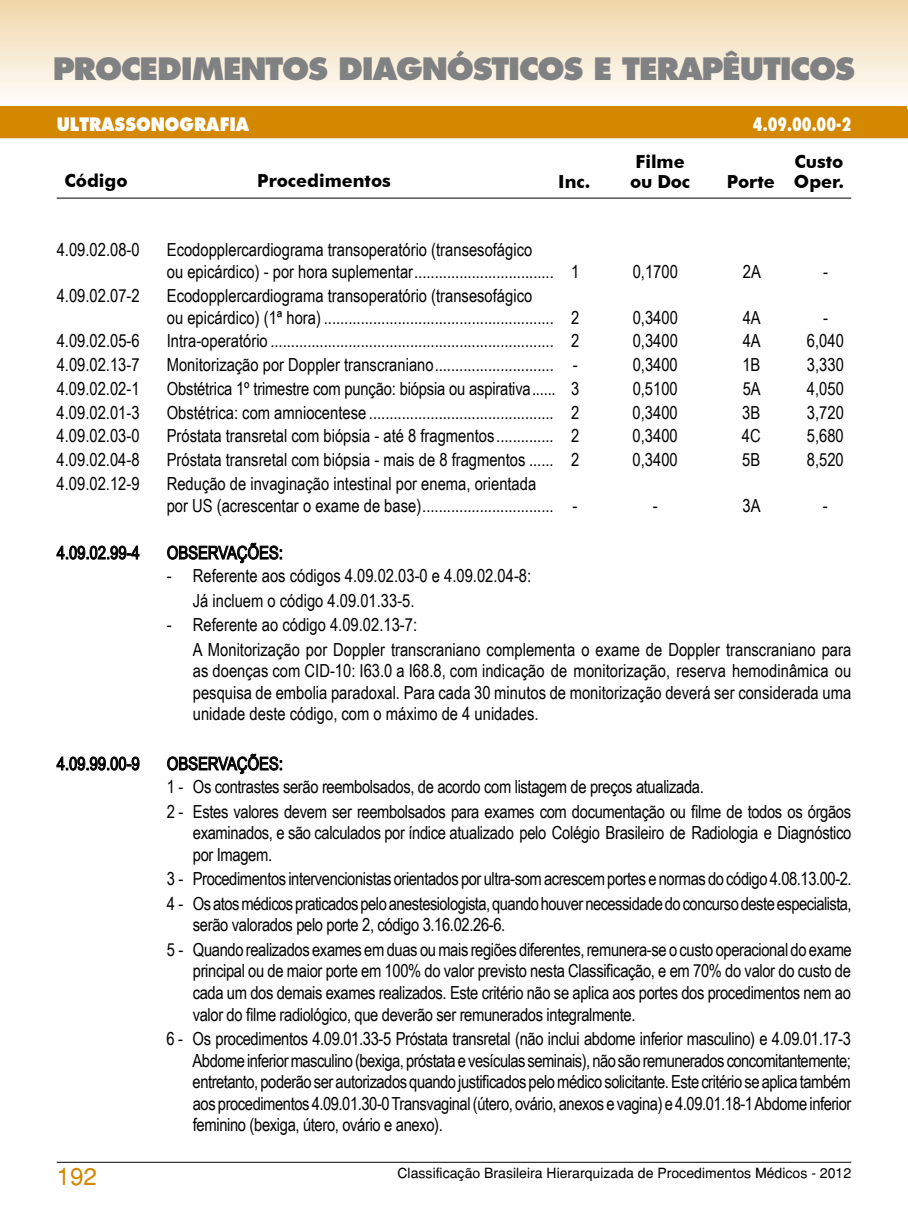
<style>
.page{position:relative;width:908px;height:1219px;background:#fff}
.page>*{position:absolute;margin:0;border:0;box-sizing:border-box;transform-origin:0 0}
.t1{font:30px "Futura Ext Bol";letter-spacing:-.04em;color:#808183}
.t2{font:24px "Helvetica";color:#d38800}
.t3{font:18px/21.6px "Arial Narrow";color:#000}
.t4{font:18px/23.8px "Arial Narrow";letter-spacing:-.02em;color:#000}
.t5{font:18px/24.4px "Arial Narrow";letter-spacing:-.03em;color:#000}
.t6{font:700 18px/20px "Futura BT";color:#000}
.t7{font:18px "Futura Ext Bol";color:#fff;scale:.9 1}
.t8{font:18px "Futura Con Ext Bol";color:#fff;scale:.9 1}
.t9{font:14px "Helvetica";color:#000}
</style>
<div class="page">
<div style="left:0;top:0;width:907px;height:109px;background:linear-gradient(to bottom,#f0d6a8,#fff)"></div>
<hr style="left:57px;top:198px;width:793px;height:1px;background:#000">
<hr style="left:57px;top:1162px;width:793px;height:1px;background:#000">
<svg style="left:907px;top:0;width:1px;height:109px"></svg>
<div style="left:0;top:106px;width:908px;height:32px;background:#d38800"></div>
<svg style="left:56px;top:545px;width:84px;height:15px"></svg>
<svg style="left:167px;top:542px;width:115px;height:22px"></svg>
<svg style="left:56px;top:756px;width:84px;height:15px"></svg>
<svg style="left:167px;top:753px;width:115px;height:21px"></svg>
<h1 class="t1" style="left:53px;top:51px;width:803px">PROCEDIMENTOS DIAGNÓSTICOS E TERAPÊUTICOS</h1>
<p class="t7" style="left:57px;top:113px;width:215px">ULTRASSONOGRAFIA</p>
<p class="t8" style="left:752px;top:112px;width:111px">4.09.00.00-2</p>
<p class="t6" style="left:64px;top:170px;width:65px">Código</p>
<p class="t6" style="left:257px;top:170px;width:135px">Procedimentos</p>
<p class="t6" style="left:630px;top:151px;width:61px">Filme ou Doc</p>
<p class="t6" style="left:794px;top:151px;width:50px">Custo</p>
<p class="t6" style="left:558px;top:171px;width:34px">Inc.</p>
<p class="t6" style="left:726px;top:171px;width:118px">Porte Oper.</p>
<p class="t3" style="left:57px;top:239px;width:84px">4.09.02.08-0</p>
<p class="t3" style="left:167px;top:238px;width:414px">Ecodopplercardiograma transoperatório (transesofágico<br>ou epicárdico) - por hora suplementar.................................. 1</p>
<p class="t3" style="left:57px;top:284px;width:84px">4.09.02.07-2</p>
<p class="t3" style="left:167px;top:284px;width:414px">Ecodopplercardiograma transoperatório (transesofágico<br>ou epicárdico) (1ª hora) ........................................................ 2</p>
<p class="t3" style="left:632px;top:261px;width:47px">0,1700</p>
<p class="t3" style="left:742px;top:261px;width:20px">2A</p>
<p class="t3" style="left:822px;top:261px;width:6px">-</p>
<p class="t3" style="left:632px;top:306px;width:47px">0,3400</p>
<p class="t3" style="left:742px;top:306px;width:20px">4A</p>
<p class="t3" style="left:822px;top:306px;width:6px">-</p>
<p class="t3" style="left:57px;top:330px;width:84px">4.09.02.05-6</p>
<p class="t3" style="left:167px;top:330px;width:414px">Intra-operatório ..................................................................... 2</p>
<p class="t3" style="left:632px;top:330px;width:47px">0,3400</p>
<p class="t3" style="left:742px;top:330px;width:20px">4A</p>
<p class="t3" style="left:806px;top:330px;width:38px">6,040</p>
<p class="t3" style="left:57px;top:354px;width:84px">4.09.02.13-7</p>
<p class="t3" style="left:167px;top:354px;width:412px">Monitorização por Doppler transcraniano............................. -</p>
<p class="t3" style="left:632px;top:354px;width:47px">0,3400</p>
<p class="t3" style="left:742px;top:354px;width:20px">1B</p>
<p class="t3" style="left:806px;top:354px;width:38px">3,330</p>
<p class="t3" style="left:57px;top:378px;width:84px">4.09.02.02-1</p>
<p class="t3" style="left:167px;top:378px;width:414px">Obstétrica 1º trimestre com punção: biópsia ou aspirativa...... 3</p>
<p class="t3" style="left:632px;top:378px;width:47px">0,5100</p>
<p class="t3" style="left:742px;top:378px;width:20px">5A</p>
<p class="t3" style="left:806px;top:378px;width:38px">4,050</p>
<p class="t3" style="left:57px;top:401px;width:84px">4.09.02.01-3</p>
<p class="t3" style="left:167px;top:401px;width:414px">Obstétrica: com amniocentese ............................................. 2</p>
<p class="t3" style="left:632px;top:401px;width:47px">0,3400</p>
<p class="t3" style="left:742px;top:401px;width:20px">3B</p>
<p class="t3" style="left:806px;top:401px;width:38px">3,720</p>
<p class="t3" style="left:57px;top:425px;width:84px">4.09.02.03-0</p>
<p class="t3" style="left:167px;top:425px;width:414px">Próstata transretal com biópsia - até 8 fragmentos.............. 2</p>
<p class="t3" style="left:632px;top:425px;width:47px">0,3400</p>
<p class="t3" style="left:741px;top:425px;width:20px">4C</p>
<p class="t3" style="left:806px;top:425px;width:38px">5,680</p>
<p class="t3" style="left:57px;top:449px;width:84px">4.09.02.04-8</p>
<p class="t3" style="left:167px;top:449px;width:414px">Próstata transretal com biópsia - mais de 8 fragmentos ...... 2</p>
<p class="t3" style="left:632px;top:449px;width:47px">0,3400</p>
<p class="t3" style="left:742px;top:449px;width:20px">5B</p>
<p class="t3" style="left:806px;top:449px;width:38px">8,520</p>
<p class="t3" style="left:57px;top:472px;width:84px">4.09.02.12-9</p>
<p class="t3" style="left:167px;top:472px;width:412px">Redução de invaginação intestinal por enema, orientada<br>por US (acrescentar o exame de base)................................ -</p>
<p class="t3" style="left:652px;top:494px;width:6px">-</p>
<p class="t3" style="left:742px;top:494px;width:20px">3A</p>
<p class="t3" style="left:822px;top:494px;width:6px">-</p>
<p class="t3" style="left:57px;top:542px;width:84px">4.09.02.99-4</p>
<p class="t3" style="left:167px;top:542px;width:117px">OBSERVAÇÕES:</p>
<p class="t3" style="left:193px;top:564px;width:340px;line-height:24.4px;text-indent:-26px">- Referente aos códigos 4.09.02.03-0 e 4.09.02.04-8:<br>Já incluem o código 4.09.01.33-5.</p>
<p class="t3" style="left:193px;top:612px;width:659px;line-height:24.4px;text-indent:-26px">- Referente ao código 4.09.02.13-7:<br>A Monitorização por Doppler transcraniano complementa o exame de Doppler transcraniano para</p>
<p class="t3" style="left:193px;top:660px;width:659px;text-align:justify">as doenças com CID-10: I63.0 a I68.8, com indicação de monitorização, reserva hemodinâmica ou pesquisa de embolia paradoxal. Para cada 30 minutos de monitorização deverá ser considerada uma unidade deste código, com o máximo de 4 unidades.</p>
<p class="t3" style="left:57px;top:753px;width:84px">4.09.99.00-9</p>
<p class="t4" style="left:167px;top:751px;width:685px">OBSERVAÇÕES:<br>1 - Os contrastes serão reembolsados, de acordo com listagem de preços atualizada.<br>2 - Estes valores devem ser reembolsados para exames com documentação ou filme de todos os órgãos</p>
<p class="t4" style="left:193px;top:822px;width:659px;line-height:21.6px">examinados, e são calculados por índice atualizado pelo Colégio Brasileiro de Radiologia e Diagnóstico por Imagem.</p>
<p class="t5" style="left:167px;top:867px;width:686px">3 - Procedimentos intervencionistas orientados por ultra-som acrescem portes e normas do código 4.08.13.00-2.<br>4 - Os atos médicos praticados pelo anestesiologista, quando houver necessidade do concurso deste especialista,</p>
<p class="t4" style="left:167px;top:912px;width:686px;line-height:24.4px;text-indent:26px">serão valorados pelo porte 2, código 3.16.02.26-6.<br>5 - Quando realizados exames em duas ou mais regiões diferentes, remunera-se o custo operacional do exame</p>
<p class="t3" style="left:193px;top:960px;width:659px;text-align:justify">principal ou de maior porte em 100% do valor previsto nesta Classificação, e em 70% do valor do custo de cada um dos demais exames realizados. Este critério não se aplica aos portes dos procedimentos nem ao valor do filme radiológico, que deverão ser remunerados integralmente.</p>
<p class="t3" style="left:192px;top:1028px;width:660px;text-align:justify;text-indent:-26px">6 - Os procedimentos 4.09.01.33-5 Próstata transretal (não inclui abdome inferior masculino) e 4.09.01.17-3<br>Abdomeinferiormasculino (bexiga, próstata evesículas seminais), nãosãoremunerados concomitantemente; entretanto, poderão ser autorizados quando justificados pelomédico solicitante.Este critério se aplica também aos procedimentos 4.09.01.30-0 Transvaginal (útero, ovário, anexos e vagina) e 4.09.01.18-1 Abdome inferior feminino (bexiga, útero, ovário e anexo).</p>
<h2 class="t2" style="left:57px;top:1166px;width:42px">192</h2>
<p class="t9" style="left:397px;top:1167px;width:455px">Classificação Brasileira Hierarquizada de Procedimentos Médicos - 2012</p>
</div>
